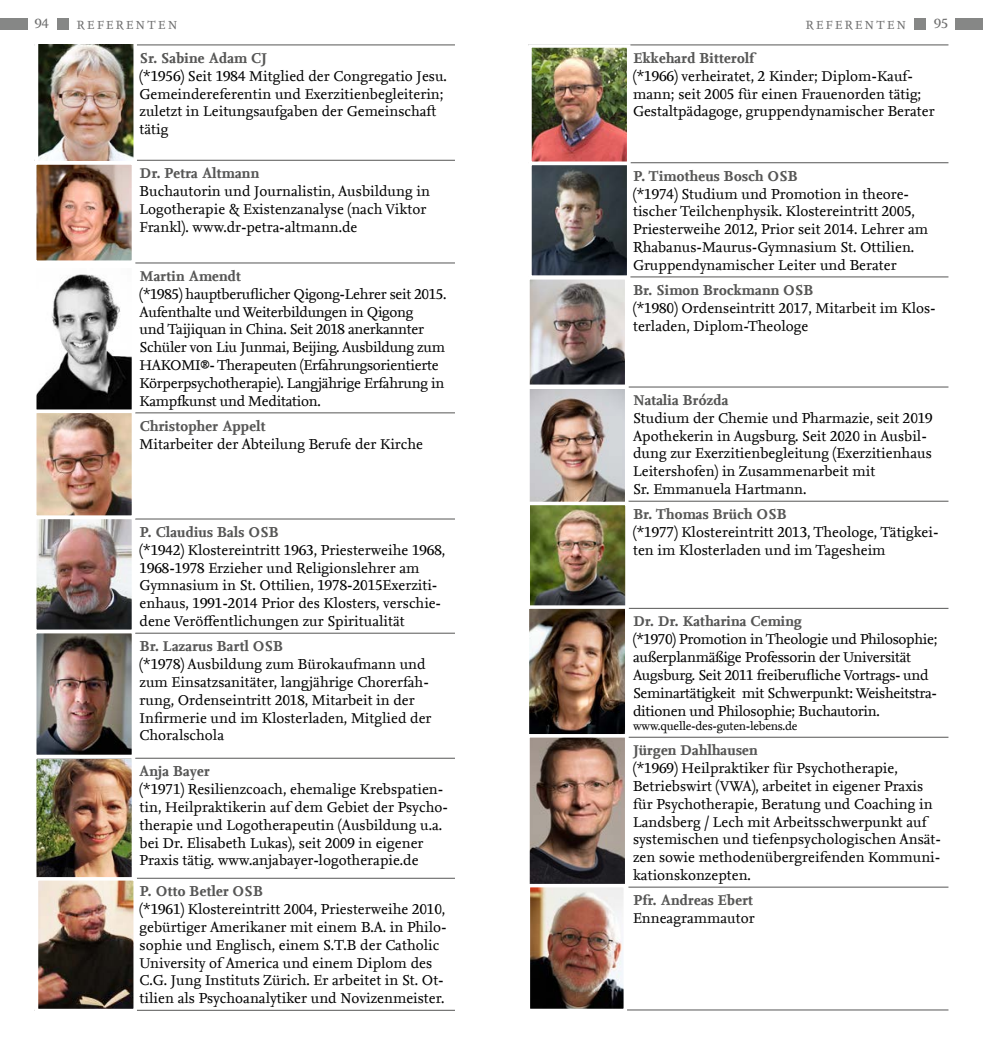
<style>
.page{position:relative;width:983px;height:1042px;background:#fff}
.page>*{position:absolute;margin:0;border:0;box-sizing:border-box;transform-origin:0 0}
.t1{font:14.88px/17.8px "Nexus Serif Offc";color:#000}
.t2{font:14.88px/17.8px "Nexus Serif Offc";letter-spacing:-.02em;color:#000}
.t3{font:700 14.88px "Nexus Serif Offc";color:#565655}
.t4{font:14px "Nexus Serif Offc";color:#6e6e6e}
.t5{font:12.25px "Nexus Serif Offc";letter-spacing:-.02em;color:#000}
.t6{font:12.25px "Nexus Serif Offc";letter-spacing:.2em;color:#6e6e6e}
</style>
<div class="page">
<div style="left:0;top:18px;width:27px;height:12px;background:#868786"></div>
<div style="left:955px;top:18px;width:27px;height:12px;background:#868786"></div>
<div style="left:57px;top:18px;width:12px;height:12px;background:#868786"></div>
<div style="left:913px;top:18px;width:12px;height:12px;background:#868786"></div>
<hr style="left:132px;top:45px;width:323px;height:1px;background:#565655">
<hr style="left:132px;top:160px;width:323px;height:1px;background:#565655">
<hr style="left:132px;top:263px;width:323px;height:1px;background:#565655">
<hr style="left:132px;top:412px;width:323px;height:1px;background:#565655">
<hr style="left:132px;top:519px;width:323px;height:1px;background:#565655">
<hr style="left:132px;top:633px;width:323px;height:1px;background:#565655">
<hr style="left:132px;top:758px;width:323px;height:1px;background:#565655">
<hr style="left:132px;top:878px;width:323px;height:1px;background:#565655">
<hr style="left:132px;top:1010px;width:323px;height:1px;background:#565655">
<img style="left:40px;top:45px;width:92px;height:114px">
<div style="left:35px;top:40px;width:102px;height:124px;border:4px solid #fff"></div>
<img style="left:38px;top:166px;width:92px;height:93px">
<div style="left:33px;top:161px;width:102px;height:103px;border:4px solid #fff"></div>
<img style="left:38px;top:274px;width:92px;height:479px">
<div style="left:33px;top:262px;width:102px;height:151px;border:4px solid #fff"></div>
<div style="left:33px;top:409px;width:102px;height:110px;border:4px solid #fff"></div>
<div style="left:33px;top:516px;width:102px;height:117px;border:4px solid #fff"></div>
<div style="left:33px;top:630px;width:102px;height:128px;border:4px solid #fff"></div>
<img style="left:38px;top:760px;width:92px;height:117px">
<div style="left:33px;top:755px;width:102px;height:127px;border:4px solid #fff"></div>
<img style="left:40px;top:882px;width:92px;height:125px">
<div style="left:35px;top:877px;width:102px;height:135px;border:4px solid #fff"></div>
<hr style="left:626px;top:45px;width:322px;height:1px;background:#565655">
<hr style="left:626px;top:162px;width:322px;height:1px;background:#565655">
<hr style="left:626px;top:277px;width:322px;height:1px;background:#565655">
<hr style="left:626px;top:387px;width:322px;height:1px;background:#565655">
<hr style="left:626px;top:501px;width:322px;height:1px;background:#565655">
<hr style="left:626px;top:608px;width:322px;height:1px;background:#565655">
<hr style="left:626px;top:737px;width:322px;height:1px;background:#565655">
<hr style="left:626px;top:887px;width:322px;height:1px;background:#565655">
<hr style="left:626px;top:1009px;width:322px;height:1px;background:#565655">
<img style="left:533px;top:49px;width:92px;height:225px">
<div style="left:528px;top:44px;width:102px;height:121px;border:4px solid #fff"></div>
<div style="left:528px;top:162px;width:102px;height:117px;border:4px solid #fff"></div>
<img style="left:531px;top:281px;width:92px;height:102px">
<div style="left:526px;top:276px;width:102px;height:112px;border:4px solid #fff"></div>
<img style="left:531px;top:389px;width:92px;height:112px">
<div style="left:526px;top:384px;width:102px;height:122px;border:4px solid #fff"></div>
<img style="left:531px;top:507px;width:92px;height:98px">
<div style="left:526px;top:502px;width:102px;height:110px;border:4px solid #fff"></div>
<img style="left:530px;top:610px;width:93px;height:274px">
<div style="left:525px;top:605px;width:103px;height:133px;border:4px solid #fff"></div>
<div style="left:526px;top:734px;width:102px;height:156px;border:4px solid #fff"></div>
<img style="left:531px;top:889px;width:91px;height:118px">
<div style="left:526px;top:884px;width:101px;height:128px;border:4px solid #fff"></div>
<p class="t4" style="left:35px;top:16px;width:15px">94</p>
<p class="t6" style="left:77px;top:18px;width:102px">REFERENTEN</p>
<p class="t6" style="left:805px;top:18px;width:102px">REFERENTEN</p>
<p class="t4" style="left:933px;top:16px;width:15px">95</p>
<p class="t3" style="left:139px;top:50px;width:129px">Sr. Sabine Adam CJ</p>
<p class="t1" style="left:139px;top:67px;width:309px">(*1956) Seit 1984 Mitglied der Congregatio Jesu.<br>Gemeindereferentin und Exerzitienbegleiterin; zuletzt in Leitungsaufgaben der Gemeinschaft tätig</p>
<p class="t3" style="left:139px;top:165px;width:121px">Dr. Petra Altmann</p>
<p class="t1" style="left:139px;top:183px;width:292px">Buchautorin und Journalistin, Ausbildung in<br>Logotherapie &amp; Existenzanalyse (nach Viktor<br>Frankl). www.dr-petra-altmann.de</p>
<p class="t3" style="left:139px;top:268px;width:103px">Martin Amendt</p>
<p class="t2" style="left:139px;top:285px;width:308px">(*1985) hauptberuflicher Qigong-Lehrer seit 2015.<br>Aufenthalte und Weiterbildungen in Qigong<br>und Taijiquan in China. Seit 2018 anerkannter Schüler von Liu Junmai, Beijing. Ausbildung zum HAKOMI®- Therapeuten (Erfahrungsorientierte Körperpsychotherapie). Langjährige Erfahrung in Kampfkunst und Meditation.</p>
<p class="t3" style="left:139px;top:417px;width:127px">Christopher Appelt</p>
<p class="t1" style="left:139px;top:435px;width:285px">Mitarbeiter der Abteilung Berufe der Kirche</p>
<p class="t3" style="left:633px;top:50px;width:122px">Ekkehard Bitterolf</p>
<p class="t1" style="left:633px;top:67px;width:303px">(*1966) verheiratet, 2 Kinder; Diplom-Kauf&shy;mann; seit 2005 für einen Frauenorden tätig;<br>Gestaltpädagoge, gruppendynamischer Berater</p>
<p class="t3" style="left:633px;top:167px;width:166px">P. Timotheus Bosch OSB</p>
<p class="t1" style="left:633px;top:185px;width:296px">(*1974) Studium und Promotion in theore&shy;tischer Teilchenphysik. Klostereintritt 2005, Priesterweihe 2012, Prior seit 2014. Lehrer am Rhabanus-Maurus-Gymnasium St. Ottilien.<br>Gruppendynamischer Leiter und Berater</p>
<p class="t3" style="left:633px;top:282px;width:182px">Br. Simon Brockmann OSB</p>
<p class="t1" style="left:633px;top:299px;width:304px">(*1980) Ordenseintritt 2017, Mitarbeit im Klos&shy;terladen, Diplom-Theologe</p>
<p class="t3" style="left:633px;top:392px;width:97px">Natalia Brózda</p>
<p class="t1" style="left:633px;top:409px;width:301px">Studium der Chemie und Pharmazie, seit 2019<br>Apothekerin in Augsburg. Seit 2020 in Ausbil&shy;dung zur Exerzitienbegleitung (Exerzitienhaus Leitershofen) in Zusammenarbeit mit<br>Sr. Emmanuela Hartmann.</p>
<p class="t3" style="left:633px;top:506px;width:155px">Br. Thomas Brüch OSB</p>
<p class="t1" style="left:633px;top:523px;width:307px">(*1977) Klostereintritt 2013, Theologe, Tätigkei&shy;ten im Klosterladen und im Tagesheim</p>
<p class="t3" style="left:139px;top:524px;width:141px">P. Claudius Bals OSB</p>
<p class="t1" style="left:139px;top:541px;width:307px">(*1942) Klostereintritt 1963, Priesterweihe 1968, 1968-1978 Erzieher und Religionslehrer am Gymnasium in St. Ottilien, 1978-2015Exerziti&shy;enhaus, 1991-2014 Prior des Klosters, verschie&shy;dene Veröffentlichungen zur Spiritualität</p>
<p class="t3" style="left:139px;top:638px;width:145px">Br. Lazarus Bartl OSB</p>
<p class="t1" style="left:139px;top:655px;width:293px">(*1978) Ausbildung zum Bürokaufmann und zum Einsatzsanitäter, langjährige Chorerfah&shy;rung, Ordenseintritt 2018, Mitarbeit in der Infirmerie und im Klosterladen, Mitglied der Choralschola</p>
<p class="t3" style="left:139px;top:763px;width:72px">Anja Bayer</p>
<p class="t1" style="left:139px;top:780px;width:310px">(*1971) Resilienzcoach, ehemalige Krebspatien&shy;tin, Heilpraktikerin auf dem Gebiet der Psycho&shy;therapie und Logotherapeutin (Ausbildung u.a. bei Dr. Elisabeth Lukas), seit 2009 in eigener Praxis tätig. www.anjabayer-logotherapie.de</p>
<p class="t3" style="left:139px;top:883px;width:125px">P. Otto Betler OSB</p>
<p class="t1" style="left:139px;top:900px;width:309px">(*1961) Klostereintritt 2004, Priesterweihe 2010, gebürtiger Amerikaner mit einem B.A. in Philo&shy;sophie und Englisch, einem S.T.B der Catholic University of America und einem Diplom des C.G. Jung Instituts Zürich. Er arbeitet in St. Ot&shy;tilien als Psychoanalytiker und Novizenmeister.</p>
<p class="t3" style="left:633px;top:613px;width:170px">Dr. Dr. Katharina Ceming</p>
<p class="t2" style="left:633px;top:631px;width:306px">(*1970) Promotion in Theologie und Philosophie; außerplanmäßige Professorin der Universität Augsburg. Seit 2011 freiberufliche Vortrags- und Seminartätigkeit mit Schwerpunkt: Weisheitstra&shy;ditionen und Philosophie; Buchautorin.</p>
<p class="t5" style="left:633px;top:719px;width:166px">www.quelle-des-guten-lebens.de</p>
<p class="t3" style="left:633px;top:742px;width:126px">Jürgen Dahlhausen</p>
<p class="t1" style="left:633px;top:759px;width:309px">(*1969) Heilpraktiker für Psychotherapie, Betriebswirt (VWA), arbeitet in eigener Praxis für Psychotherapie, Beratung und Coaching in Landsberg / Lech mit Arbeitsschwerpunkt auf systemischen und tiefenpsychologischen Ansät&shy;zen sowie methodenübergreifenden Kommuni&shy;kationskonzepten.</p>
<p class="t3" style="left:633px;top:892px;width:121px">Pfr. Andreas Ebert</p>
<p class="t1" style="left:633px;top:909px;width:123px">Enneagrammautor</p>
</div>
